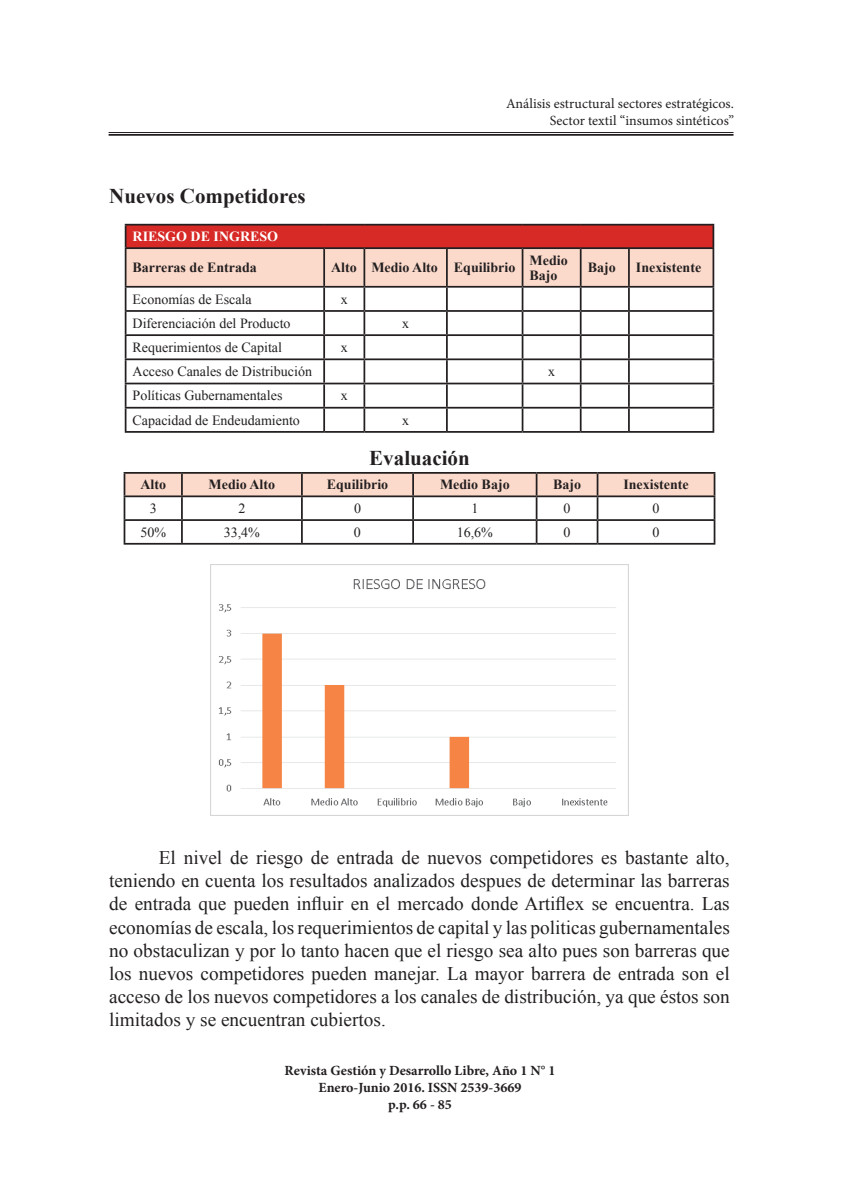
<style>
.page{position:relative;width:844px;height:1191px;background:#fff}
.page>*{position:absolute;margin:0;border:0;box-sizing:border-box;transform-origin:0 0}
.t1{font:700 21px "Times New Roman";color:#231f20}
.t2{font:19.25px/23.1px "Times New Roman";color:#231f20;text-align:justify}
.t3{font:14px "Times New Roman";color:#231f20}
.t4{font:700 14px/15px "Times New Roman";color:#231f20}
.t5{font:700 14px/16.8px "Minion Pro";color:#231f20;text-align:center}
.t6{font:14px/16.8px "Minion Pro";color:#231f20;text-align:right}
.t7{font:700 14px "Times New Roman";color:#fff}
</style>
<div class="page">
<hr style="left:109px;top:132px;width:624px;height:1px;background:#231f20">
<hr style="left:109px;top:134px;width:624px;height:2px;background:#231f20">
<hr style="left:125px;top:224px;width:199px;height:1px;background:#231f20">
<hr style="left:324px;top:224px;width:40px;height:1px;background:#231f20">
<hr style="left:364px;top:224px;width:83px;height:1px;background:#231f20">
<hr style="left:447px;top:224px;width:75px;height:1px;background:#231f20">
<hr style="left:522px;top:224px;width:58px;height:1px;background:#231f20">
<hr style="left:580px;top:224px;width:48px;height:1px;background:#231f20">
<hr style="left:628px;top:224px;width:86px;height:1px;background:#231f20">
<hr style="left:712px;top:225px;width:2px;height:22px;background:#231f20">
<hr style="left:628px;top:247px;width:86px;height:2px;background:#231f20">
<hr style="left:712px;top:249px;width:2px;height:37px;background:#231f20">
<hr style="left:628px;top:286px;width:86px;height:2px;background:#231f20">
<hr style="left:712px;top:288px;width:2px;height:22px;background:#231f20">
<hr style="left:628px;top:310px;width:86px;height:2px;background:#231f20">
<hr style="left:712px;top:312px;width:2px;height:22px;background:#231f20">
<hr style="left:628px;top:334px;width:86px;height:2px;background:#231f20">
<hr style="left:712px;top:336px;width:2px;height:22px;background:#231f20">
<hr style="left:628px;top:358px;width:86px;height:2px;background:#231f20">
<hr style="left:712px;top:360px;width:2px;height:23px;background:#231f20">
<hr style="left:628px;top:383px;width:86px;height:1px;background:#231f20">
<hr style="left:712px;top:384px;width:2px;height:23px;background:#231f20">
<hr style="left:628px;top:407px;width:86px;height:1px;background:#231f20">
<svg style="left:125px;top:225px;width:588px;height:206px"></svg>
<hr style="left:712px;top:408px;width:2px;height:23px;background:#231f20">
<hr style="left:125px;top:431px;width:199px;height:2px;background:#231f20">
<hr style="left:324px;top:431px;width:40px;height:2px;background:#231f20">
<hr style="left:364px;top:431px;width:83px;height:2px;background:#231f20">
<hr style="left:447px;top:431px;width:75px;height:2px;background:#231f20">
<hr style="left:522px;top:431px;width:58px;height:2px;background:#231f20">
<hr style="left:580px;top:431px;width:48px;height:2px;background:#231f20">
<hr style="left:628px;top:431px;width:86px;height:2px;background:#231f20">
<hr style="left:124px;top:472px;width:58px;height:2px;background:#231f20">
<hr style="left:182px;top:472px;width:120px;height:2px;background:#231f20">
<hr style="left:302px;top:472px;width:111px;height:2px;background:#231f20">
<hr style="left:413px;top:472px;width:123px;height:2px;background:#231f20">
<hr style="left:536px;top:472px;width:61px;height:2px;background:#231f20">
<hr style="left:597px;top:472px;width:118px;height:2px;background:#231f20">
<hr style="left:713px;top:474px;width:2px;height:21px;background:#231f20">
<hr style="left:597px;top:495px;width:118px;height:2px;background:#231f20">
<hr style="left:713px;top:497px;width:2px;height:22px;background:#231f20">
<svg style="left:124px;top:473px;width:590px;height:70px"></svg>
<hr style="left:182px;top:519px;width:120px;height:2px;background:#231f20">
<hr style="left:181px;top:521px;width:2px;height:22px;background:#231f20">
<hr style="left:302px;top:519px;width:111px;height:2px;background:#231f20">
<hr style="left:301px;top:521px;width:2px;height:22px;background:#231f20">
<hr style="left:413px;top:519px;width:123px;height:2px;background:#231f20">
<hr style="left:412px;top:521px;width:2px;height:22px;background:#231f20">
<hr style="left:536px;top:519px;width:61px;height:2px;background:#231f20">
<hr style="left:535px;top:521px;width:2px;height:22px;background:#231f20">
<hr style="left:597px;top:519px;width:118px;height:2px;background:#231f20">
<hr style="left:596px;top:521px;width:2px;height:22px;background:#231f20">
<hr style="left:713px;top:521px;width:2px;height:22px;background:#231f20">
<hr style="left:124px;top:543px;width:58px;height:1px;background:#231f20">
<hr style="left:182px;top:543px;width:120px;height:1px;background:#231f20">
<hr style="left:302px;top:543px;width:111px;height:1px;background:#231f20">
<hr style="left:413px;top:543px;width:123px;height:1px;background:#231f20">
<hr style="left:536px;top:543px;width:61px;height:1px;background:#231f20">
<hr style="left:597px;top:543px;width:118px;height:1px;background:#231f20">
<img style="left:211px;top:579px;width:417px;height:237px">
<p class="t6" style="left:506px;top:96px;width:229px">Análisis estructural sectores estratégicos.<br>Sector textil “insumos sintéticos”</p>
<p class="t1" style="left:109px;top:181px;width:198px">Nuevos Competidores</p>
<p class="t7" style="left:133px;top:227px;width:147px">RIESGO DE INGRESO</p>
<p class="t4" style="left:133px;top:260px;width:126px">Barreras de Entrada</p>
<p class="t4" style="left:331px;top:260px;width:186px">Alto Medio Alto Equilibrio</p>
<p class="t4" style="left:529px;top:252px;width:40px">Medio<br>Bajo</p>
<p class="t4" style="left:587px;top:260px;width:29px">Bajo</p>
<p class="t4" style="left:635px;top:260px;width:67px">Inexistente</p>
<p class="t3" style="left:133px;top:290px;width:120px">Economías de Escala</p>
<p class="t3" style="left:341px;top:290px;width:8px">x</p>
<p class="t3" style="left:133px;top:314px;width:159px">Diferenciación del Producto</p>
<p class="t3" style="left:402px;top:314px;width:8px">x</p>
<p class="t3" style="left:133px;top:338px;width:151px">Requerimientos de Capital</p>
<p class="t3" style="left:341px;top:338px;width:8px">x</p>
<p class="t3" style="left:133px;top:362px;width:181px">Acceso Canales de Distribución</p>
<p class="t3" style="left:548px;top:362px;width:8px">x</p>
<p class="t3" style="left:133px;top:386px;width:151px">Políticas Gubernamentales</p>
<p class="t3" style="left:341px;top:386px;width:8px">x</p>
<p class="t3" style="left:133px;top:410px;width:169px">Capacidad de Endeudamiento</p>
<p class="t3" style="left:402px;top:410px;width:8px">x</p>
<p class="t1" style="left:369px;top:443px;width:102px">Evaluación</p>
<p class="t4" style="left:140px;top:477px;width:27px">Alto</p>
<p class="t4" style="left:208px;top:477px;width:68px">Medio Alto</p>
<p class="t4" style="left:326px;top:477px;width:63px">Equilibrio</p>
<p class="t4" style="left:440px;top:477px;width:71px">Medio Bajo</p>
<p class="t4" style="left:553px;top:477px;width:29px">Bajo</p>
<p class="t4" style="left:623px;top:477px;width:67px">Inexistente</p>
<p class="t3" style="left:150px;top:499px;width:8px">3</p>
<p class="t3" style="left:238px;top:499px;width:8px">2</p>
<p class="t3" style="left:354px;top:499px;width:8px">0</p>
<p class="t3" style="left:471px;top:499px;width:8px">1</p>
<p class="t3" style="left:563px;top:499px;width:8px">0</p>
<p class="t3" style="left:652px;top:499px;width:8px">0</p>
<p class="t3" style="left:140px;top:522px;width:27px">50%</p>
<p class="t3" style="left:224px;top:522px;width:38px">33,4%</p>
<p class="t3" style="left:354px;top:522px;width:8px">0</p>
<p class="t3" style="left:456px;top:522px;width:38px">16,6%</p>
<p class="t3" style="left:563px;top:522px;width:8px">0</p>
<p class="t3" style="left:652px;top:522px;width:8px">0</p>
<p class="t2" style="left:109px;top:846px;width:622px;text-indent:50px">El nivel de riesgo de entrada de nuevos competidores es bastante alto, teniendo en cuenta los resultados analizados despues de determinar las barreras de entrada que pueden influir en el mercado donde Artiflex se encuentra. Las economías de escala, los requerimientos de capital y las politicas gubernamentales no obstaculizan y por lo tanto hacen que el riesgo sea alto pues son barreras que los nuevos competidores pueden manejar. La mayor barrera de entrada son el acceso de los nuevos competidores a los canales de distribución, ya que éstos son limitados y se encuentran cubiertos.</p>
<p class="t5" style="left:284px;top:1061px;width:272px">Revista Gestión y Desarrollo Libre, Año 1 N° 1<br>Enero-Junio 2016. ISSN 2539-3669<br>p.p. 66 - 85</p>
</div>
